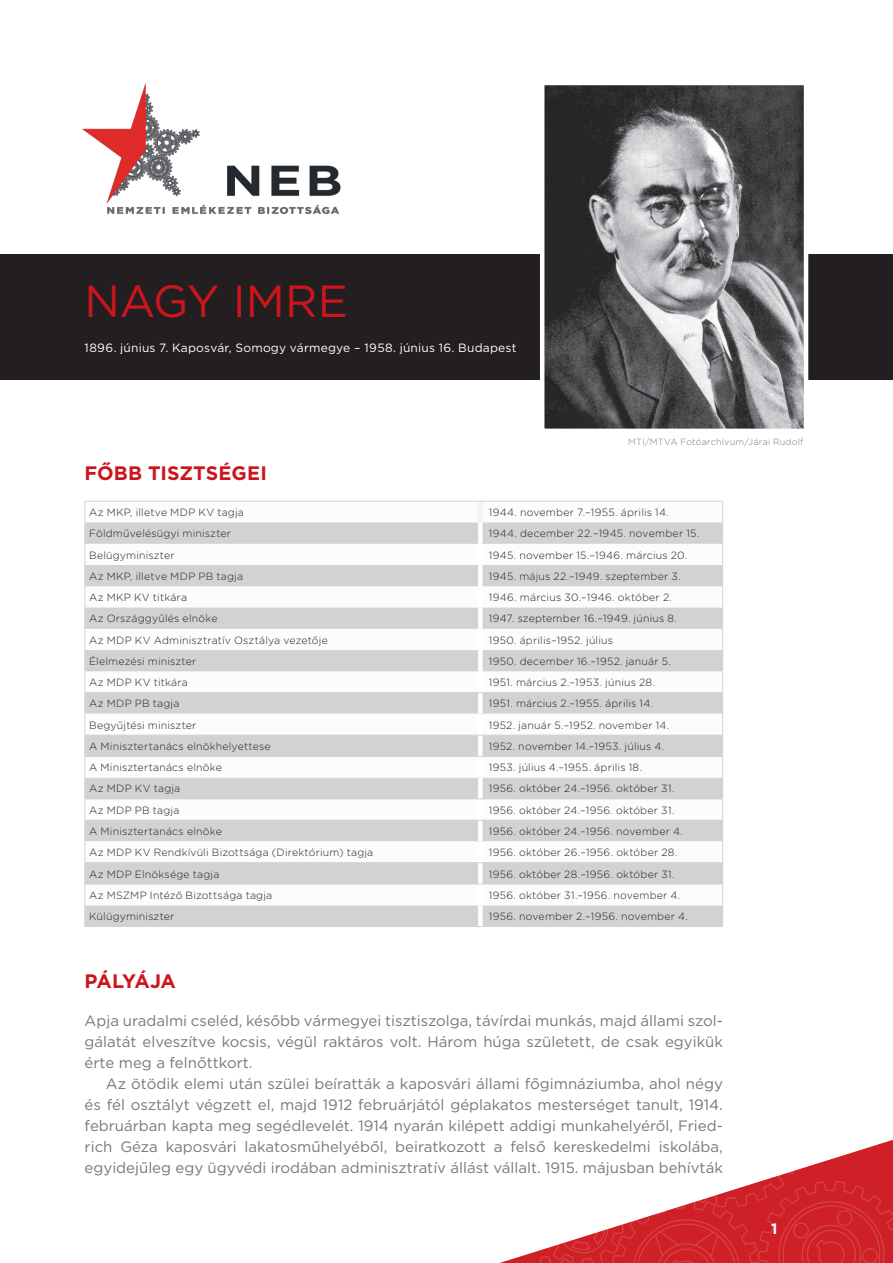
<style>
.page{position:relative;width:893px;height:1263px;background:#fff}
.page>*{position:absolute;margin:0;border:0;box-sizing:border-box;transform-origin:0 0}
.név{font:45px "Gotham";letter-spacing:-.005em;color:#cd151d}
.cím{font:700 19.5px "Gotham";color:#cd151d}
.cím-2{font:700 19.5px "Gotham";letter-spacing:-.04em;color:#cd151d}
.Bekezdésstílus_1{font:15px/21px "Gotham";color:#76787b;text-align:justify}
.t1{font:700 15px "Gotham";color:#fff}
.születés{font:12px "Gotham";letter-spacing:.015em;color:#fff}
.tisztségek{font:300 10.5px "Gotham Rounded";letter-spacing:.025em;color:#231f20}
.foto_eredet{font:300 9px "Gotham Rounded";letter-spacing:.025em;color:#76787b}
</style>
<div class="page">
<img style="left:500px;top:1140px;width:393px;height:123px">
<div style="left:0;top:254px;width:893px;height:125px;background:#231f20"></div>
<img style="left:82px;top:82px;width:259px;height:133px">
<svg style="left:86px;top:522px;width:636px;height:404px;fill:#d1d2d4"></svg>
<div style="left:478px;top:544px;width:5px;height:21px;background:#fff"></div>
<div style="left:478px;top:565px;width:5px;height:21px;background:#fff"></div>
<div style="left:478px;top:586px;width:5px;height:21px;background:#fff"></div>
<div style="left:478px;top:607px;width:5px;height:22px;background:#fff"></div>
<div style="left:478px;top:629px;width:5px;height:21px;background:#fff"></div>
<div style="left:478px;top:650px;width:5px;height:21px;background:#fff"></div>
<div style="left:478px;top:671px;width:5px;height:21px;background:#fff"></div>
<div style="left:478px;top:693px;width:5px;height:21px;background:#fff"></div>
<div style="left:478px;top:714px;width:5px;height:21px;background:#fff"></div>
<div style="left:478px;top:735px;width:5px;height:21px;background:#fff"></div>
<div style="left:478px;top:756px;width:5px;height:21px;background:#fff"></div>
<div style="left:478px;top:778px;width:5px;height:21px;background:#fff"></div>
<div style="left:478px;top:799px;width:5px;height:21px;background:#fff"></div>
<div style="left:478px;top:820px;width:5px;height:21px;background:#fff"></div>
<div style="left:478px;top:842px;width:5px;height:20px;background:#fff"></div>
<div style="left:478px;top:863px;width:5px;height:21px;background:#fff"></div>
<div style="left:478px;top:884px;width:5px;height:21px;background:#fff"></div>
<div style="left:478px;top:905px;width:5px;height:21px;background:#fff"></div>
<div style="left:478px;top:522px;width:5px;height:22px;background:#fff"></div>
<div style="left:478px;top:501px;width:5px;height:21px;background:#f2f3f4"></div>
<hr style="left:85px;top:501px;width:395px;height:1px;background:#d1d2d4">
<hr style="left:480px;top:501px;width:243px;height:1px;background:#d1d2d4">
<hr style="left:85px;top:692px;width:395px;height:1px;background:#d1d2d4">
<hr style="left:480px;top:692px;width:243px;height:1px;background:#d1d2d4">
<hr style="left:85px;top:735px;width:395px;height:1px;background:#d1d2d4">
<hr style="left:480px;top:735px;width:243px;height:1px;background:#d1d2d4">
<hr style="left:85px;top:756px;width:395px;height:1px;background:#d1d2d4">
<hr style="left:480px;top:756px;width:243px;height:1px;background:#d1d2d4">
<hr style="left:85px;top:799px;width:395px;height:1px;background:#d1d2d4">
<hr style="left:480px;top:799px;width:243px;height:1px;background:#d1d2d4">
<hr style="left:85px;top:820px;width:395px;height:1px;background:#d1d2d4">
<hr style="left:480px;top:820px;width:243px;height:1px;background:#d1d2d4">
<hr style="left:85px;top:862px;width:395px;height:1px;background:#d1d2d4">
<hr style="left:480px;top:862px;width:243px;height:1px;background:#d1d2d4">
<hr style="left:85px;top:884px;width:395px;height:1px;background:#d1d2d4">
<hr style="left:480px;top:884px;width:243px;height:1px;background:#d1d2d4">
<svg style="left:85px;top:502px;width:1px;height:424px"></svg>
<svg style="left:722px;top:502px;width:1px;height:424px"></svg>
<hr style="left:85px;top:926px;width:395px;height:1px;background:#d1d2d4">
<hr style="left:480px;top:926px;width:243px;height:1px;background:#d1d2d4">
<hr style="left:85px;top:714px;width:395px;height:1px;background:#f2f3f4">
<hr style="left:480px;top:714px;width:242px;height:1px;background:#f2f3f4">
<hr style="left:85px;top:777px;width:395px;height:1px;background:#f2f3f4">
<hr style="left:480px;top:777px;width:242px;height:1px;background:#f2f3f4">
<hr style="left:85px;top:841px;width:395px;height:1px;background:#f2f3f4">
<hr style="left:480px;top:841px;width:242px;height:1px;background:#f2f3f4">
<hr style="left:85px;top:905px;width:395px;height:1px;background:#f2f3f4">
<hr style="left:480px;top:905px;width:242px;height:1px;background:#f2f3f4">
<img style="left:545px;top:86px;width:258px;height:342px">
<div style="left:540px;top:81px;width:268px;height:352px;border:4px solid #fff"></div>
<p class="név" style="left:85px;top:272px;width:265px">NAGY IMRE</p>
<p class="születés" style="left:85px;top:340px;width:433px">1896. június 7. Kaposvár, Somogy vármegye – 1958. június 16. Budapest</p>
<p class="foto_eredet" style="left:628px;top:436px;width:177px">MTI/MTVA Fotóarchívum/Járai Rudolf</p>
<p class="cím" style="left:85px;top:460px;width:184px">FŐBB TISZTSÉGEI</p>
<p class="tisztségek" style="left:89px;top:505px;width:156px">Az MKP, illetve MDP KV tagja</p>
<p class="tisztségek" style="left:489px;top:505px;width:181px">1944. november 7.–1955. április 14.</p>
<p class="tisztségek" style="left:89px;top:527px;width:144px">Földművelésügyi miniszter</p>
<p class="tisztségek" style="left:489px;top:527px;width:212px">1944. december 22.–1945. november 15.</p>
<p class="tisztségek" style="left:89px;top:548px;width:87px">Belügyminiszter</p>
<p class="tisztségek" style="left:489px;top:548px;width:200px">1945. november 15.–1946. március 20.</p>
<p class="tisztségek" style="left:89px;top:569px;width:155px">Az MKP, illetve MDP PB tagja</p>
<p class="tisztségek" style="left:489px;top:569px;width:194px">1945. május 22.–1949. szeptember 3.</p>
<p class="tisztségek" style="left:89px;top:590px;width:99px">Az MKP KV titkára</p>
<p class="tisztségek" style="left:489px;top:590px;width:185px">1946. március 30.–1946. október 2.</p>
<p class="tisztségek" style="left:89px;top:612px;width:130px">Az Országgyűlés elnöke</p>
<p class="tisztségek" style="left:489px;top:612px;width:190px">1947. szeptember 16.–1949. június 8.</p>
<p class="tisztségek" style="left:89px;top:633px;width:240px">Az MDP KV Adminisztratív Osztálya vezetője</p>
<p class="tisztségek" style="left:489px;top:633px;width:126px">1950. április–1952. július</p>
<p class="tisztségek" style="left:89px;top:654px;width:109px">Élelmezési miniszter</p>
<p class="tisztségek" style="left:489px;top:654px;width:184px">1950. december 16.–1952. január 5.</p>
<p class="tisztségek" style="left:89px;top:675px;width:100px">Az MDP KV titkára</p>
<p class="tisztségek" style="left:489px;top:675px;width:168px">1951. március 2.–1953. június 28.</p>
<p class="tisztségek" style="left:89px;top:697px;width:92px">Az MDP PB tagja</p>
<p class="tisztségek" style="left:489px;top:697px;width:166px">1951. március 2.–1955. április 14.</p>
<p class="tisztségek" style="left:89px;top:718px;width:109px">Begyűjtési miniszter</p>
<p class="tisztségek" style="left:489px;top:718px;width:182px">1952. január 5.–1952. november 14.</p>
<p class="tisztségek" style="left:89px;top:739px;width:183px">A Minisztertanács elnökhelyettese</p>
<p class="tisztségek" style="left:489px;top:739px;width:177px">1952. november 14.–1953. július 4.</p>
<p class="tisztségek" style="left:89px;top:760px;width:134px">A Minisztertanács elnöke</p>
<p class="tisztségek" style="left:489px;top:760px;width:155px">1953. július 4.–1955. április 18.</p>
<p class="tisztségek" style="left:89px;top:782px;width:93px">Az MDP KV tagja</p>
<p class="tisztségek" style="left:489px;top:782px;width:187px">1956. október 24.–1956. október 31.</p>
<p class="tisztségek" style="left:89px;top:803px;width:92px">Az MDP PB tagja</p>
<p class="tisztségek" style="left:489px;top:803px;width:187px">1956. október 24.–1956. október 31.</p>
<p class="tisztségek" style="left:89px;top:824px;width:134px">A Minisztertanács elnöke</p>
<p class="tisztségek" style="left:489px;top:824px;width:196px">1956. október 24.–1956. november 4.</p>
<p class="tisztségek" style="left:89px;top:845px;width:286px">Az MDP KV Rendkívüli Bizottsága (Direktórium) tagja</p>
<p class="tisztségek" style="left:489px;top:845px;width:190px">1956. október 26.–1956. október 28.</p>
<p class="tisztségek" style="left:89px;top:867px;width:132px">Az MDP Elnöksége tagja</p>
<p class="tisztségek" style="left:489px;top:867px;width:187px">1956. október 28.–1956. október 31.</p>
<p class="tisztségek" style="left:89px;top:888px;width:185px">Az MSZMP Intéző Bizottsága tagja</p>
<p class="tisztségek" style="left:489px;top:888px;width:193px">1956. október 31.–1956. november 4.</p>
<p class="tisztségek" style="left:89px;top:909px;width:87px">Külügyminiszter</p>
<p class="tisztségek" style="left:489px;top:909px;width:201px">1956. november 2.–1956. november 4.</p>
<p class="cím-2" style="left:85px;top:968px;width:93px">PÁLYÁJA</p>
<p class="Bekezdésstílus_1" style="left:85px;top:1010px;width:640px">Apja uradalmi cseléd, később vármegyei tisztiszolga, távírdai munkás, majd állami szol&shy;gálatát elveszítve kocsis, végül raktáros volt. Három húga született, de csak egyikük érte meg a felnőttkort.</p>
<p class="Bekezdésstílus_1" style="left:85px;top:1073px;width:640px;text-indent:21px">Az ötödik elemi után szülei beíratták a kaposvári állami főgimnáziumba, ahol négy és fél osztályt végzett el, majd 1912 februárjától géplakatos mesterséget tanult, 1914. februárban kapta meg segédlevelét. 1914 nyarán kilépett addigi munkahelyéről, Fried&shy;rich Géza kaposvári lakatosműhelyéből, beiratkozott a felső kereskedelmi iskolába, egyidejűleg egy ügyvédi irodában adminisztratív állást vállalt. 1915. májusban behívták</p>
<h3 class="t1" style="left:771px;top:1219px;width:8px">1</h3>
</div>
